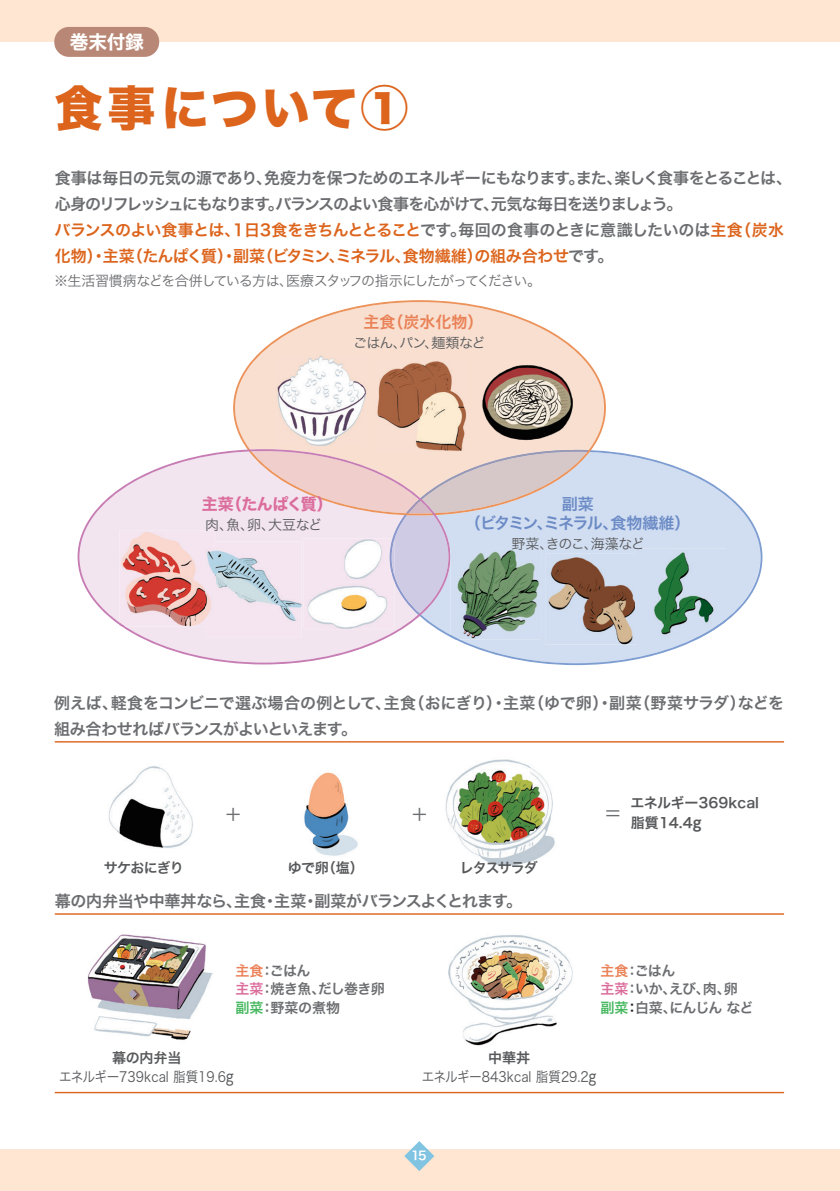
<style>
.page{position:relative;width:840px;height:1191px;background:#fff}
.page>*{position:absolute;margin:0;border:0;box-sizing:border-box;transform-origin:0 0}
.t1{font:48px "Hira Kaku Std N W8";letter-spacing:.05em;color:#dc641c}
.t2{font:24px "Hira Kaku Std N W2";color:#6c6d70}
.t3{font:18.8px "Hira Kaku Std N W7";color:#fff}
.t4{font:16px/26px "Hira Kaku Std N W6";letter-spacing:-.05em;color:#6c6d70}
.t5{font:16px "Hira Kaku Std N W6";letter-spacing:-.025em;color:#6c6d70}
.t6{font:16px/18.8px "Hira Kaku Std N W6";letter-spacing:-.1em;color:#6c8bc6;text-align:center}
.t7{font:16px "Hira Kaku Std N W7";letter-spacing:-.04em;color:#db6d9c}
.t8{font:16px "Hira Kaku Std N W6";color:#ea8156}
.t9{font:14px/18.4px "Hira Kaku Std N W6";letter-spacing:-.035em;color:#6c6d70}
.t10{font:14px "Hira Kaku Std N W3";letter-spacing:-.075em;color:#6c6d70}
.t11{font:14px "Hira Kaku Std N W3";color:#57585a;scale:.9 1}
.t12{font:14px "Hira Kaku Std N W6";letter-spacing:-.02em;color:#57585a}
.t13{font:14px "Hira Kaku Std N W6";color:#57585a}
.t14{font:14px "Hira Kaku Std N W3";letter-spacing:-.07em;color:#57585a}
.t15{font:14px "Hira Kaku Std N W3";letter-spacing:-.065em;color:#57585a}
.t16{font:14px "Hira Kaku Std N W3";color:#57585a}
.t17{font:12px "Hira Kaku Pro N W6";color:#fff}
.s1{color:#dc641c}
.s2{font-family:"UD Shin Go Pro De";font-weight:700}
.s3{color:#ea8156}
.s4{color:#db6d9c}
.s5{color:#46b85f}
.s6{color:#231f20}
.s7{font-family:"UD Shin Go Pro"}
</style>
<div class="page">
<div style="left:0;top:0;width:839px;height:42px;background:#fee6d3"></div>
<div style="left:0;top:1149px;width:839px;height:42px;background:#fee6d3"></div>
<svg style="left:404px;top:1141px;width:30px;height:30px"></svg>
<svg style="left:454px;top:451px;width:308px;height:214px;fill:#d1def1"></svg>
<svg style="left:233px;top:300px;width:372px;height:215px;fill:#f8dfd0"></svg>
<svg style="left:77px;top:449px;width:373px;height:215px;fill:#f3e5f0"></svg>
<img style="left:276px;top:355px;width:90px;height:91px">
<img style="left:375px;top:361px;width:91px;height:89px">
<img style="left:634px;top:548px;width:91px;height:91px">
<img style="left:693px;top:619px;width:32px;height:20px">
<img style="left:206px;top:541px;width:95px;height:96px">
<img style="left:119px;top:531px;width:96px;height:95px">
<svg style="left:119px;top:622px;width:6px;height:4px"></svg>
<img style="left:206px;top:541px;width:9px;height:85px">
<img style="left:303px;top:615px;width:91px;height:14px">
<img style="left:450px;top:615px;width:90px;height:24px">
<svg style="left:450px;top:635px;width:10px;height:4px"></svg>
<svg style="left:251px;top:450px;width:337px;height:165px;background:#d8d1d5"></svg>
<img style="left:481px;top:358px;width:91px;height:91px">
<img style="left:545px;top:554px;width:90px;height:90px">
<img style="left:634px;top:554px;width:1px;height:85px">
<img style="left:108px;top:766px;width:85px;height:82px">
<img style="left:304px;top:772px;width:54px;height:84px">
<img style="left:445px;top:759px;width:110px;height:107px">
<img style="left:87px;top:934px;width:125px;height:106px">
<img style="left:448px;top:935px;width:125px;height:111px">
<hr style="left:55px;top:741px;width:728px;height:1px;background:#dc641c">
<hr style="left:55px;top:913px;width:728px;height:1px;background:#dc641c">
<hr style="left:55px;top:1091px;width:728px;height:2px;background:#dc641c">
<div style="left:54px;top:27px;width:105px;height:30px;background:#b98775;border-radius:15px"></div>
<p class="t3" style="left:70px;top:27px;width:75px">巻末付録</p>
<h1 class="t1" style="left:55px;top:81px;width:355px">食事について①</h1>
<p class="t4" style="left:54px;top:165px;width:738px">食事は毎日の元気の源であり、免疫力を保つためのエネルギーにもなります。また、楽しく食事をとることは、心身のリフレッシュにもなります。バランスのよい食事を心がけて、元気な毎日を送りましょう。<br><span class="s1">バランスのよい食事とは、1日3食をきちんととること</span>です。毎回の食事のときに意識したいのは<span class="s1">主食（炭水化物）・主菜（たんぱく質）・副菜（ビタミン、ミネラル、食物繊維）の組み合わせ</span>です。</p>
<p class="t10" style="left:54px;top:270px;width:488px">※生活習慣病などを合併している方は、医療スタッフの指示にしたがってください。</p>
<p class="t8" style="left:363px;top:310px;width:121px">主食（炭水化物）</p>
<p class="t14" style="left:353px;top:332px;width:134px">ごはん、パン、麺類など</p>
<p class="t7" style="left:202px;top:492px;width:132px">主菜（たんぱく質）</p>
<p class="t16" style="left:205px;top:514px;width:118px">肉、魚、卵、大豆など</p>
<p class="t6" style="left:464px;top:495px;width:227px">副菜<br>（ビタミン、ミネラル、食物繊維）</p>
<p class="t15" style="left:511px;top:533px;width:135px">野菜、きのこ、海藻など</p>
<p class="t4" style="left:54px;top:690px;width:731px">例えば、軽食をコンビニで選ぶ場合の例として、主食（おにぎり）・主菜（ゆで卵）・副菜（野菜サラダ）などを組み合わせればバランスがよいといえます。</p>
<p class="t13" style="left:630px;top:791px;width:130px">エネルギー369kcal</p>
<h2 class="t2" style="left:225px;top:794px;width:17px">+</h2>
<h2 class="t2" style="left:411px;top:794px;width:17px">+</h2>
<p class="t12" style="left:605px;top:811px;width:100px"><sup>=</sup> 脂質14.4<span class="s2">ｇ</span></p>
<p class="t12" style="left:104px;top:857px;width:81px">サケおにぎり</p>
<p class="t12" style="left:459px;top:857px;width:79px">レタスサラダ</p>
<p class="t12" style="left:288px;top:857px;width:77px">ゆで卵（塩）</p>
<p class="t5" style="left:55px;top:888px;width:468px">幕の内弁当や中華丼なら、主食・主菜・副菜がバランスよくとれます。</p>
<p class="t9" style="left:235px;top:961px;width:151px"><span class="s3">主食</span>：ごはん<br><span class="s4">主菜</span>：焼き魚、だし巻き卵<span class="s5">副菜</span>：野菜の煮物</p>
<p class="t9" style="left:600px;top:961px;width:154px"><span class="s3">主食</span>：ごはん<br><span class="s4">主菜</span>：いか、えび、肉、卵<span class="s5">副菜</span><span class="s6">：</span>白菜、にんじん など</p>
<p class="t12" style="left:112px;top:1047px;width:71px">幕の内弁当</p>
<p class="t11" style="left:59px;top:1066px;width:198px">エネルギー739kcal 脂質19.6<span class="s7">ｇ</span></p>
<p class="t12" style="left:488px;top:1047px;width:43px">中華丼</p>
<p class="t11" style="left:421px;top:1066px;width:198px">エネルギー843kcal 脂質29.2<span class="s7">ｇ</span></p>
<p class="t17" style="left:411px;top:1145px;width:17px">15</p>
</div>
